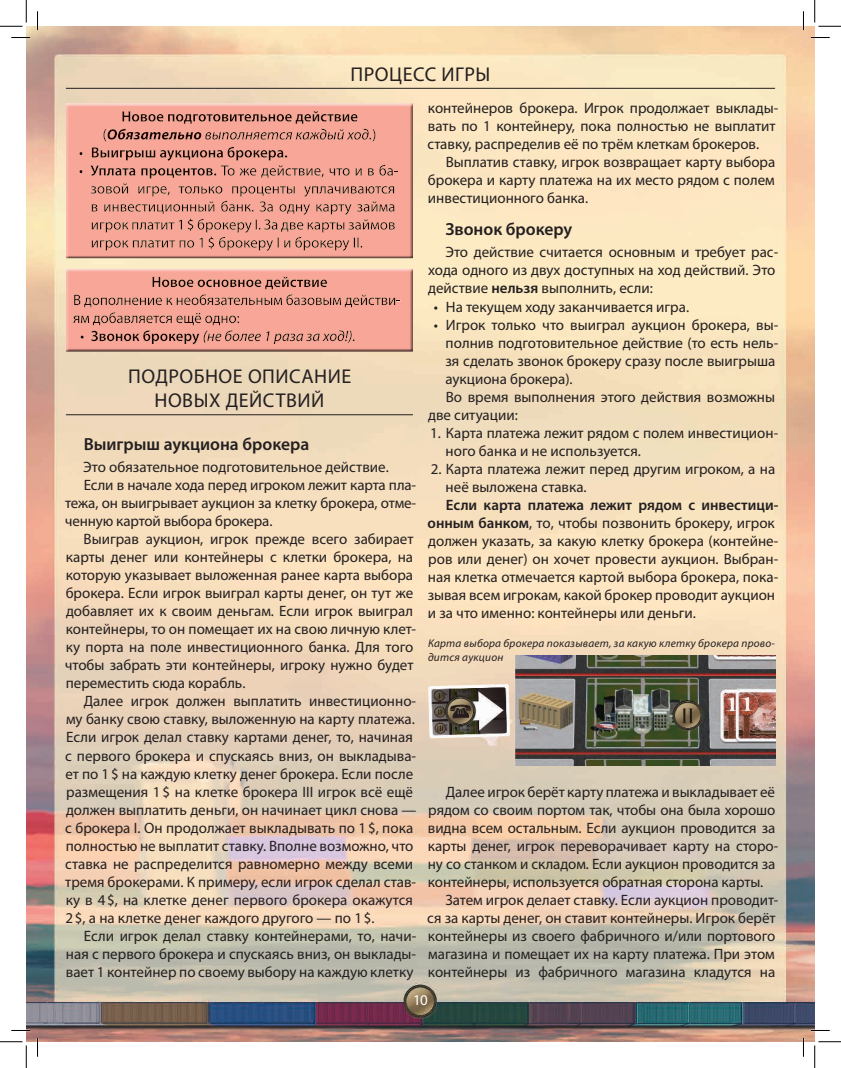
<style>
.page{position:relative;width:841px;height:1068px;background:#fff}
.page>*{position:absolute;margin:0;border:0;box-sizing:border-box;transform-origin:0 0}
.t1{font:20px/24px "Myriad Pro";letter-spacing:.025em;color:#231f20;text-align:center}
.t2{font:600 17.5px "Myriad Pro";color:#231f20}
.t3{font:15px/18px "Myriad Pro";color:#231f20}
.t4{font:15px "Myriad Pro";color:#fff}
.t5{font:italic 11.25px/13.5px "Myriad Pro";letter-spacing:.02em;color:#231f20}
.s1{font-weight:600}
</style>
<div class="page">
<img style="left:26px;top:26px;width:788px;height:1015px">
<hr style="left:66px;top:88px;width:709px;height:1px;background:#231f20">
<hr style="left:66px;top:414px;width:347px;height:1px;background:#231f20">
<img style="left:428px;top:655px;width:347px;height:110px">
<div style="left:64px;top:102px;width:351px;height:157px;background:#231f20;opacity:.75"></div>
<div style="left:64px;top:268px;width:351px;height:84px;background:#231f20;opacity:.75"></div>
<svg style="left:11px;top:37px;width:19px;height:1px"></svg>
<svg style="left:810px;top:37px;width:19px;height:1px"></svg>
<svg style="left:37px;top:11px;width:1px;height:19px"></svg>
<svg style="left:37px;top:1037px;width:1px;height:19px"></svg>
<svg style="left:802px;top:11px;width:2px;height:19px"></svg>
<svg style="left:802px;top:1037px;width:2px;height:19px"></svg>
<svg style="left:0;top:0;width:27px;height:27px"></svg>
<svg style="left:0;top:1041px;width:27px;height:26px"></svg>
<svg style="left:814px;top:0;width:26px;height:27px"></svg>
<svg style="left:814px;top:1041px;width:26px;height:26px"></svg>
<h1 class="t1" style="left:350px;top:62px;width:141px">ПРОЦЕСС ИГРЫ</h1>
<h1 class="t1" style="left:128px;top:364px;width:224px">ПОДРОБНОЕ ОПИСАНИЕ<br>НОВЫХ ДЕЙСТВИЙ</h1>
<p class="t2" style="left:84px;top:432px;width:227px">Выигрыш аукциона брокера</p>
<p class="t3" style="left:83px;top:458px;width:307px">Это обязательное подготовительное действие.</p>
<p class="t3" style="left:84px;top:476px;width:334px">Если в начале хода перед игроком лежит карта пла-</p>
<p class="t3" style="left:65px;top:494px;width:352px">тежа, он выигрывает аукцион за клетку брокера, отме-</p>
<p class="t3" style="left:65px;top:512px;width:209px">ченную картой выбора брокера.</p>
<p class="t3" style="left:84px;top:530px;width:331px">Выиграв аукцион, игрок прежде всего забирает</p>
<p class="t3" style="left:66px;top:548px;width:349px">карты денег или контейнеры с клетки брокера, на</p>
<p class="t3" style="left:66px;top:566px;width:349px">которую указывает выложенная ранее карта выбора</p>
<p class="t3" style="left:66px;top:584px;width:349px">брокера. Если игрок выиграл карты денег, он тут же</p>
<p class="t3" style="left:66px;top:602px;width:348px">добавляет их к своим деньгам. Если игрок выиграл</p>
<p class="t3" style="left:66px;top:620px;width:352px">контейнеры, то он помещает их на свою личную клет-</p>
<p class="t3" style="left:66px;top:638px;width:349px">ку порта на поле инвестиционного банка. Для того</p>
<p class="t3" style="left:65px;top:656px;width:350px">чтобы забрать эти контейнеры, игроку нужно будет</p>
<p class="t3" style="left:66px;top:674px;width:181px">переместить сюда корабль.</p>
<p class="t3" style="left:84px;top:692px;width:334px">Далее игрок должен выплатить инвестиционно-</p>
<p class="t3" style="left:66px;top:710px;width:350px">му банку свою ставку, выложенную на карту платежа.</p>
<p class="t3" style="left:66px;top:728px;width:348px">Если игрок делал ставку картами денег, то, начиная</p>
<p class="t3" style="left:65px;top:746px;width:352px">с первого брокера и спускаясь вниз, он выкладыва-</p>
<p class="t3" style="left:65px;top:764px;width:349px">ет по 1$ на каждую клетку денег брокера. Если после</p>
<p class="t3" style="left:66px;top:782px;width:348px">размещения 1$ на клетке брокера III игрок всё ещё</p>
<p class="t3" style="left:66px;top:800px;width:352px">должен выплатить деньги, он начинает цикл снова —</p>
<p class="t3" style="left:65px;top:818px;width:349px">с брокера I. Он продолжает выкладывать по 1$, пока</p>
<p class="t3" style="left:66px;top:836px;width:349px">полностью не выплатит ставку. Вполне возможно, что</p>
<p class="t3" style="left:65px;top:854px;width:349px">ставка не распределится равномерно между всеми</p>
<p class="t3" style="left:65px;top:872px;width:352px">тремя брокерами. К примеру, если игрок сделал став-</p>
<p class="t3" style="left:66px;top:890px;width:348px">ку в 4$, на клетке денег первого брокера окажутся</p>
<p class="t3" style="left:65px;top:908px;width:311px">2$, а на клетке денег каждого другого — по 1$.</p>
<p class="t3" style="left:84px;top:926px;width:334px">Если игрок делал ставку контейнерами, то, начи-</p>
<p class="t3" style="left:66px;top:944px;width:352px">ная с первого брокера и спускаясь вниз, он выклады-</p>
<p class="t3" style="left:66px;top:962px;width:349px">вает 1 контейнер по своему выбору на каждую клетку</p>
<p class="t3" style="left:427px;top:99px;width:352px">контейнеров брокера. Игрок продолжает выклады&shy;вать по 1 контейнеру, пока полностью не выплатит ставку, распределив её по трём клеткам брокеров.</p>
<p class="t3" style="left:428px;top:153px;width:349px;text-align:justify;text-indent:18px">Выплатив ставку, игрок возвращает карту выбора брокера и карту платежа на их место рядом с полем инвестиционного банка.</p>
<p class="t2" style="left:445px;top:218px;width:128px">Звонок брокеру</p>
<p class="t3" style="left:428px;top:243px;width:351px;text-indent:17px">Это действие считается основным и требует рас&shy;хода одного из двух доступных на ход действий. Это действие <span class="s1">нельзя</span> выполнить, если:</p>
<p class="t3" style="left:434px;top:297px;width:257px">• На текущем ходу заканчивается игра.</p>
<p class="t3" style="left:434px;top:315px;width:346px">• Игрок только что выиграл аукцион брокера, вы-</p>
<p class="t3" style="left:445px;top:333px;width:334px">полнив подготовительное действие (то есть нель-</p>
<p class="t3" style="left:445px;top:351px;width:331px">зя сделать звонок брокеру сразу после выигрыша</p>
<p class="t3" style="left:445px;top:369px;width:129px">аукциона брокера).</p>
<p class="t3" style="left:445px;top:387px;width:331px">Во время выполнения этого действия возможны</p>
<p class="t3" style="left:428px;top:405px;width:91px">две ситуации:</p>
<p class="t3" style="left:445px;top:423px;width:334px;text-indent:-16px">1. Карта платежа лежит рядом с полем инвестицион&shy;ного банка и не используется.</p>
<p class="t3" style="left:445px;top:459px;width:331px;text-indent:-15px">2. Карта платежа лежит перед другим игроком, а на неё выложена ставка.</p>
<p class="t3" style="left:427px;top:495px;width:352px;text-indent:18px"><span class="s1">Если карта платежа лежит рядом с инвестици&shy;онным банком</span>, то, чтобы позвонить брокеру, игрок должен указать, за какую клетку брокера (контейне&shy;ров или денег) он хочет провести аукцион. Выбран&shy;ная клетка отмечается картой выбора брокера, пока&shy;зывая всем игрокам, какой брокер проводит аукцион и за что именно: контейнеры или деньги.</p>
<p class="t5" style="left:428px;top:636px;width:348px">Карта выбора брокера показывает, за какую клетку брокера прово&shy;дится аукцион</p>
<p class="t3" style="left:445px;top:782px;width:331px">Далее игрок берёт карту платежа и выкладывает её</p>
<p class="t3" style="left:428px;top:800px;width:348px">рядом со своим портом так, чтобы она была хорошо</p>
<p class="t3" style="left:428px;top:818px;width:349px">видна всем остальным. Если аукцион проводится за</p>
<p class="t3" style="left:428px;top:836px;width:352px">карты денег, игрок переворачивает карту на сторо-</p>
<p class="t3" style="left:428px;top:854px;width:349px">ну со станком и складом. Если аукцион проводится за</p>
<p class="t3" style="left:428px;top:872px;width:337px">контейнеры, используется обратная сторона карты.</p>
<p class="t3" style="left:445px;top:890px;width:334px">Затем игрок делает ставку. Если аукцион проводит-</p>
<p class="t3" style="left:427px;top:908px;width:350px">ся за карты денег, он ставит контейнеры. Игрок берёт</p>
<p class="t3" style="left:428px;top:926px;width:349px">контейнеры из своего фабричного и/или портового</p>
<p class="t3" style="left:428px;top:944px;width:348px">магазина и помещает их на карту платежа. При этом</p>
<p class="t3" style="left:428px;top:962px;width:349px">контейнеры из фабричного магазина кладутся на</p>
<p class="t4" style="left:413px;top:990px;width:16px">10</p>
</div>
